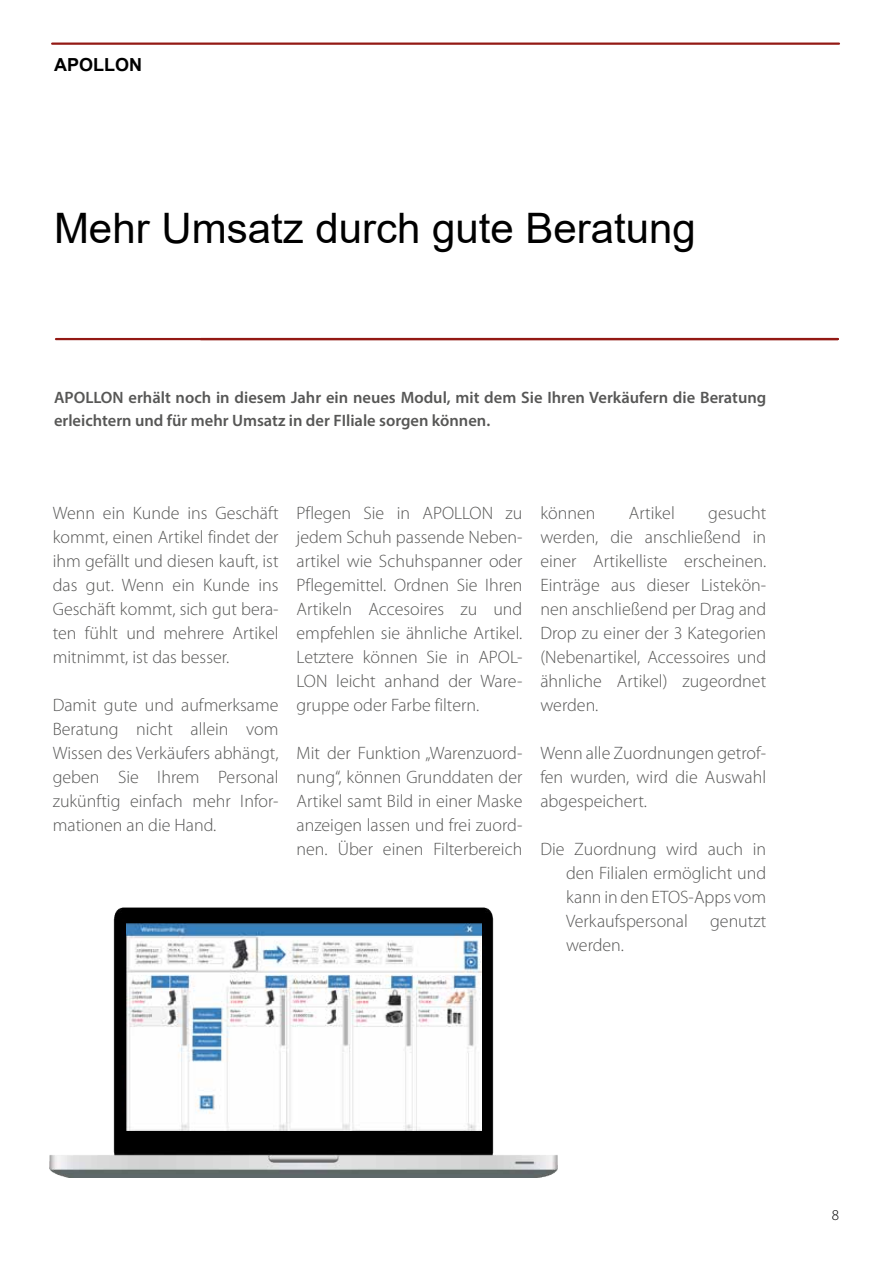
<style>
.page{position:relative;width:893px;height:1263px;background:#fff}
.page>*{position:absolute;margin:0;border:0;box-sizing:border-box;transform-origin:0 0}
.t1{font:42px "Arial";color:#000}
.t2{font:300 18px/24px "Myriad Pro";color:#575756;text-align:justify}
.t3{font:700 18px "Arial";color:#000}
.t4{font:600 16.5px/22.5px "Myriad Pro";color:#575756}
.t5{font:300 15px "Myriad Pro";color:#000}
</style>
<div class="page">
<hr style="left:52px;top:43px;width:787px;height:2px;background:#931914">
<img style="left:49px;top:907px;width:509px;height:270px">
<hr style="left:56px;top:338px;width:782px;height:2px;background:#931914">
<svg style="left:127px;top:919px;width:354px;height:213px;background:#060d12"></svg>
<img style="left:127px;top:924px;width:354px;height:207px">
<p class="t3" style="left:54px;top:52px;width:90px">APOLLON</p>
<h1 class="t1" style="left:54px;top:199px;width:643px">Mehr Umsatz durch gute Beratung</h1>
<p class="t4" style="left:54px;top:386px;width:714px">APOLLON erhält noch in diesem Jahr ein neues Modul, mit dem Sie Ihren Verkäufern die Beratung erleichtern und für mehr Umsatz in der FIliale sorgen können.</p>
<p class="t2" style="left:53px;top:502px;width:227px">Wenn ein Kunde ins Geschäft kommt, einen Artikel findet der ihm gefällt und diesen kauft, ist das gut. Wenn ein Kunde ins Geschäft kommt, sich gut bera&shy;ten fühlt und mehrere Artikel mitnimmt, ist das besser.</p>
<p class="t2" style="left:53px;top:694px;width:227px">Damit gute und aufmerksame Beratung nicht allein vom Wissen des Verkäufers abhängt, geben Sie Ihrem Personal zukünftig einfach mehr Infor&shy;mationen an die Hand.</p>
<p class="t2" style="left:297px;top:501px;width:227px">Pflegen Sie in APOLLON zu jedem Schuh passende Neben&shy;artikel wie Schuhspanner oder Pflegemittel. Ordnen Sie Ihren Artikeln Accesoires zu und empfehlen sie ähnliche Artikel.<br>Letztere können Sie in APOL-LON leicht anhand der Ware&shy;gruppe oder Farbe filtern.</p>
<p class="t2" style="left:297px;top:741px;width:227px">Mit der Funktion „Warenzuord&shy;nung“, können Grunddaten der Artikel samt Bild in einer Maske anzeigen lassen und frei zuord&shy;nen. Über einen Filterbereich</p>
<p class="t2" style="left:540px;top:501px;width:227px;text-indent:168px">gesucht werden, die anschließend in einer Artikelliste erscheinen.<br>Einträge aus dieser Listekön&shy;nen anschließend per Drag and Drop zu einer der 3 Kategorien (Nebenartikel, Accessoires und ähnliche Artikel) zugeordnet werden.</p>
<p class="t2" style="left:540px;top:741px;width:227px">Wenn alle Zuordnungen getrof&shy;fen wurden, wird die Auswahl abgespeichert.</p>
<p class="t2" style="left:566px;top:837px;width:202px;text-indent:-26px">Die Zuordnung wird auch in den Filialen ermöglicht und kann in den ETOS-Apps vom Verkaufspersonal genutzt werden.</p>
<p class="t2" style="left:540px;top:501px;width:57px">können</p>
<p class="t2" style="left:629px;top:501px;width:47px">Artikel</p>
<p class="t5" style="left:832px;top:1207px;width:9px">8</p>
</div>
